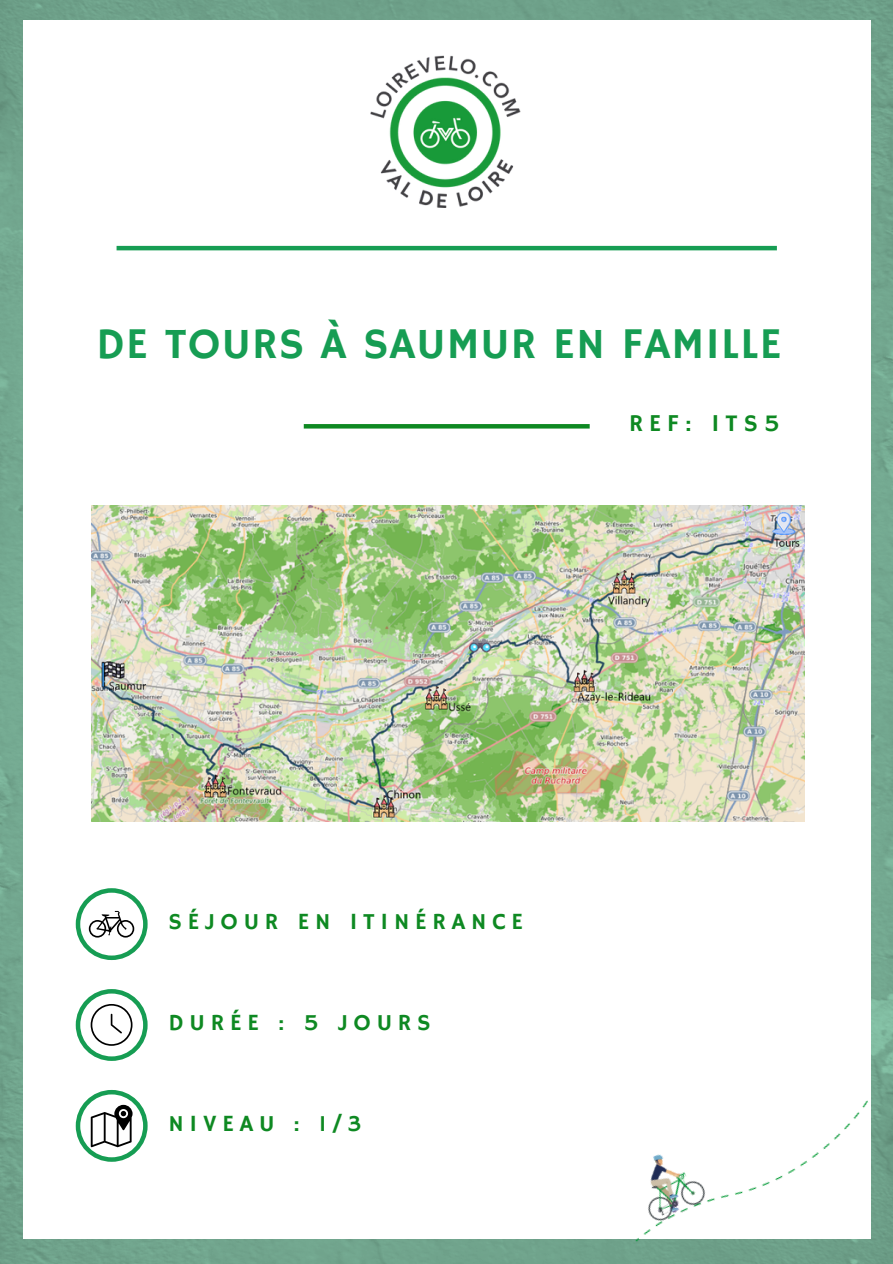
<style>
.page{position:relative;width:893px;height:1264px;background:#fff}
.page>*{position:absolute;margin:0;border:0;box-sizing:border-box;transform-origin:0 0}
.t1{font:43.65px "Hammersmith One";letter-spacing:.025em;color:#169d53}
.t2{font:24.15px "Hammersmith One";letter-spacing:.25em;color:#0e8922}
.t3{font:23.1px "Hammersmith One";letter-spacing:.25em;color:#0e8922}
</style>
<div class="page">
<img style="left:0;top:0;width:892px;height:1263px">
<div style="left:23px;top:20px;width:847px;height:1218px;background:#fff"></div>
<img style="left:370px;top:55px;width:151px;height:152px">
<svg style="left:304px;top:424px;width:285px;height:4px"></svg>
<hr style="left:117px;top:246px;width:659px;height:4px;background:#169d53">
<svg style="left:76px;top:888px;width:72px;height:72px"></svg>
<svg style="left:76px;top:989px;width:72px;height:71px"></svg>
<svg style="left:76px;top:1089px;width:72px;height:72px"></svg>
<img style="left:526px;top:1033px;width:366px;height:230px">
<img style="left:92px;top:505px;width:712px;height:316px">
<p class="t1" style="left:96px;top:318px;width:687px">DE TOURS À SAUMUR EN FAMILLE</p>
<p class="t2" style="left:629px;top:409px;width:152px">REF: ITS5</p>
<p class="t3" style="left:168px;top:908px;width:356px">SÉJOUR EN ITINÉRANCE</p>
<p class="t3" style="left:168px;top:1009px;width:264px">DURÉE : 5 JOURS</p>
<p class="t3" style="left:168px;top:1110px;width:194px">NIVEAU : 1/3</p>
</div>
